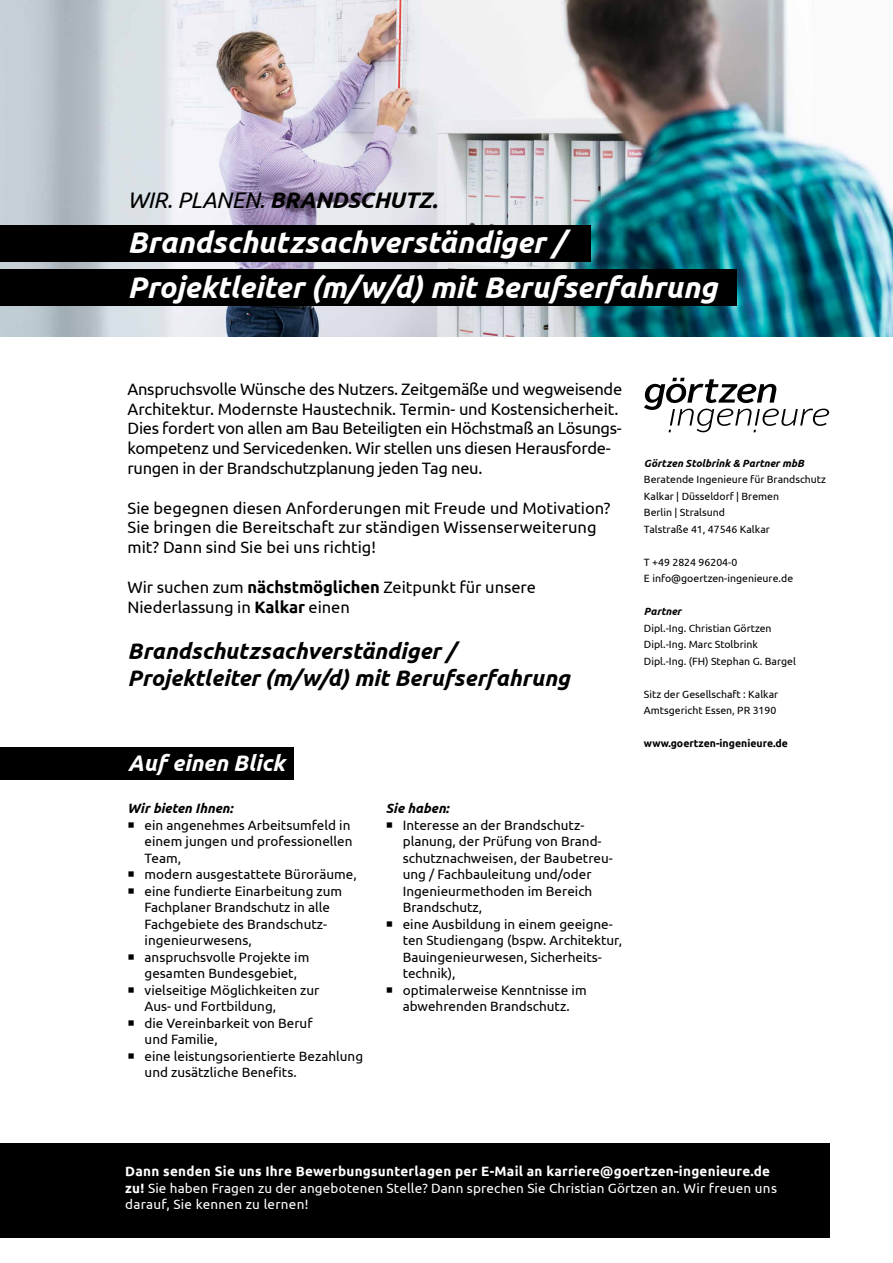
<style>
.page{position:relative;width:893px;height:1263px;background:#fff}
.page>*{position:absolute;margin:0;border:0;box-sizing:border-box;transform-origin:0 0}
.t1{font:italic 700 30px/45px "Ubuntu";color:#fff}
.t2{font:italic 700 22.5px/27px "Ubuntu";color:#000}
.t3{font:italic 700 22.5px "Ubuntu";color:#fff}
.t4{font:16.5px/19.8px "Ubuntu";letter-spacing:-.01em;color:#000}
.t5{font:13.5px/16.5px "Ubuntu";color:#000}
.t6{font:13.5px/16.5px "Ubuntu";letter-spacing:.01em;color:#fff}
.t7{font:italic 700 13.5px "Ubuntu";color:#000}
.t8{font:10.5px/16.5px "Ubuntu";color:#000}
.t9{font:italic 700 10.5px "Ubuntu";color:#000}
.t10{font:700 10.5px "Ubuntu";color:#000}
.s1{font-weight:400}
.s2{font-weight:700}
</style>
<div class="page">
<img style="left:0;top:0;width:893px;height:337px">
<svg style="left:644px;top:378px;width:185px;height:55px"></svg>
<div style="left:0;top:747px;width:293px;height:32px;background:#000"></div>
<div style="left:0;top:1143px;width:829px;height:94px;background:#000"></div>
<div style="left:0;top:269px;width:737px;height:37px;background:#000"></div>
<div style="left:0;top:225px;width:590px;height:36px;background:#000"></div>
<h2 class="t2" style="left:128px;top:186px;width:312px"><span class="s1">WIR. PLANEN.</span> BRANDSCHUTZ.</h2>
<h1 class="t1" style="left:128px;top:219px;width:591px">Brandschutzsachverständiger /<br>Projektleiter (m/w/d) mit Berufserfahrung</h1>
<p class="t4" style="left:128px;top:378px;width:496px">Anspruchsvolle Wünsche des Nutzers. Zeitgemäße und wegweisende Architektur. Modernste Haustechnik. Termin- und Kostensicherheit.<br>Dies fordert von allen am Bau Beteiligten ein Höchstmaß an Lösungs&shy;kompetenz und Servicedenken. Wir stellen uns diesen Herausforde&shy;rungen in der Brandschutzplanung jeden Tag neu.</p>
<p class="t4" style="left:128px;top:497px;width:484px">Sie begegnen diesen Anforderungen mit Freude und Motivation?<br>Sie bringen die Bereitschaft zur ständigen Wissenserweiterung mit? Dann sind Sie bei uns richtig!</p>
<p class="t4" style="left:128px;top:576px;width:410px">Wir suchen zum <span class="s2">nächstmöglichen</span> Zeitpunkt für unsere<br>Niederlassung in <span class="s2">Kalkar</span> einen</p>
<h2 class="t2" style="left:128px;top:637px;width:444px">Brandschutzsachverständiger /<br>Projektleiter (m/w/d) mit Berufserfahrung</h2>
<h2 class="t3" style="left:128px;top:749px;width:158px">Auf einen Blick</h2>
<p class="t7" style="left:128px;top:800px;width:107px">Wir bieten Ihnen:</p>
<p class="t5" style="left:145px;top:816px;width:220px">ein angenehmes Arbeitsumfeld in einem jungen und professionellen<br>Team,<br>modern ausgestattete Büroräume, eine fundierte Einarbeitung zum<br>Fachplaner Brandschutz in alle<br>Fachgebiete des Brandschutz&shy;ingenieurwesens,<br>anspruchsvolle Projekte im gesamten Bundesgebiet, vielseitige Möglichkeiten zur<br>Aus- und Fortbildung,<br>die Vereinbarkeit von Beruf<br>und Familie,<br>eine leistungsorientierte Bezahlung und zusätzliche Benefits.</p>
<p class="t7" style="left:386px;top:800px;width:65px">Sie haben:</p>
<p class="t5" style="left:403px;top:816px;width:221px">Interesse an der Brandschutz&shy;planung, der Prüfung von Brand&shy;schutznachweisen, der Baubetreu&shy;ung / Fachbauleitung und/oder<br>Ingenieurmethoden im Bereich<br>Brandschutz,<br>eine Ausbildung in einem geeigne&shy;ten Studiengang (bspw. Architektur,<br>Bauingenieurwesen, Sicherheits&shy;technik),<br>optimalerweise Kenntnisse im abwehrenden Brandschutz.</p>
<p class="t9" style="left:644px;top:456px;width:162px">Görtzen Stolbrink &amp; Partner mbB</p>
<p class="t8" style="left:644px;top:471px;width:184px">Beratende Ingenieure für Brandschutz<br>Kalkar | Düsseldorf | Bremen<br>Berlin | Stralsund<br>Talstraße 41, 47546 Kalkar</p>
<p class="t8" style="left:644px;top:553px;width:151px">T +49 2824 96204-0<br>E info@goertzen-ingenieure.de</p>
<p class="t9" style="left:644px;top:605px;width:39px">Partner</p>
<p class="t8" style="left:644px;top:619px;width:153px">Dipl.-Ing. Christian Görtzen<br>Dipl.-Ing. Marc Stolbrink<br>Dipl.-Ing. (FH) Stephan G. Bargel</p>
<p class="t8" style="left:644px;top:685px;width:136px">Sitz der Gesellschaft : Kalkar<br>Amtsgericht Essen, PR 3190</p>
<p class="t10" style="left:644px;top:737px;width:145px">www.goertzen-ingenieure.de</p>
<p class="t6" style="left:125px;top:1163px;width:653px"><span class="s2">Dann senden Sie uns Ihre Bewerbungsunterlagen per E-Mail an karriere@goertzen-ingenieure.de zu!</span> Sie haben Fragen zu der angebotenen Stelle? Dann sprechen Sie Christian Görtzen an. Wir freuen uns darauf, Sie kennen zu lernen!</p>
</div>
